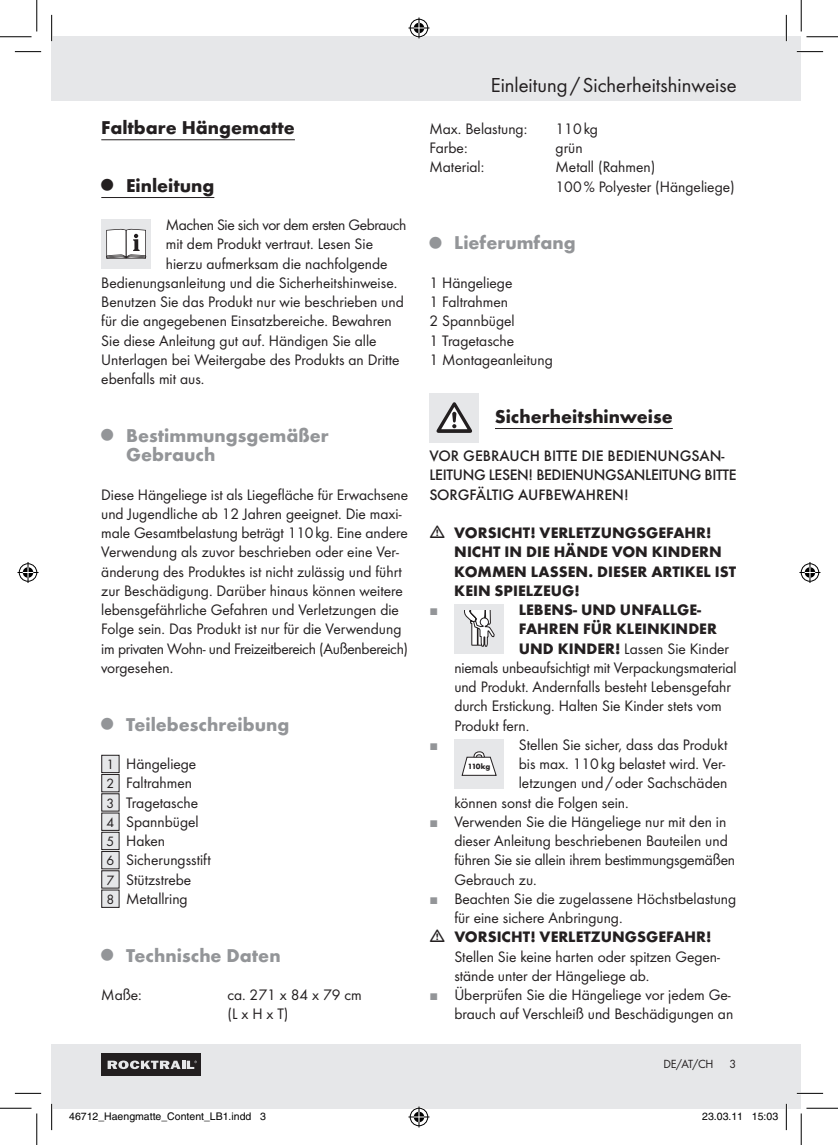
<style>
.page{position:relative;width:838px;height:1145px;background:#fff}
.page>*{position:absolute;margin:0;border:0;box-sizing:border-box;transform-origin:0 0}
.t1{font:21px "Futura Boo";color:#231f20}
.t2{font:700 19.25px/19.2px "Futura";color:#939598}
.t3{font:700 19.25px "Futura";color:#231f20}
.t4{font:15.75px/19.2px "Futura Boo";color:#231f20}
.t5{font:700 15.75px/19.2px "Futura";color:#231f20}
.t6{font:500 15.75px/19.2px "Futura";letter-spacing:-.015em;color:#231f20}
.t7{font:15.75px "Futura Boo";letter-spacing:-.025em;color:#231f20}
.t8{font:15.75px "European Pi Three";color:#939598}
.t9{font:12.25px "Futura Boo";color:#231f20}
.t10{font:10.5px "Helvetica";color:#000}
.t11{font:700 7.88px "Futura";letter-spacing:-.06em;color:#231f20}
.s1{font-size:14px}
.s2{font-family:"Futura";font-weight:700}
.s3{font-family:"European Pi Three";color:#939598}
</style>
<div class="page">
<div style="left:52px;top:37px;width:749px;height:64px;background:#e6e7e9"></div>
<div style="left:52px;top:1044px;width:749px;height:64px;background:#e6e7e9"></div>
<div style="left:101px;top:1054px;width:99px;height:22px;background:#231f20"></div>
<svg style="left:108px;top:1061px;width:89px;height:8px"></svg>
<hr style="left:101px;top:139px;width:194px;height:1px;background:#231f20">
<hr style="left:101px;top:197px;width:113px;height:1px;background:#231f20">
<div style="left:101px;top:219px;width:50px;height:50px;background:#e6e7e9"></div>
<svg style="left:106px;top:229px;width:40px;height:30px"></svg>
<div style="left:102px;top:755px;width:17px;height:18px;background:#e6e7e9"></div>
<div style="left:101px;top:755px;width:18px;height:18px;border:1px solid #231f20"></div>
<div style="left:102px;top:775px;width:17px;height:17px;background:#e6e7e9"></div>
<div style="left:101px;top:774px;width:18px;height:18px;border:1px solid #231f20"></div>
<div style="left:102px;top:794px;width:17px;height:17px;background:#e6e7e9"></div>
<div style="left:101px;top:793px;width:18px;height:19px;border:1px solid #231f20"></div>
<div style="left:102px;top:813px;width:17px;height:17px;background:#e6e7e9"></div>
<div style="left:101px;top:813px;width:18px;height:18px;border:1px solid #231f20"></div>
<div style="left:102px;top:832px;width:17px;height:18px;background:#e6e7e9"></div>
<div style="left:101px;top:832px;width:18px;height:18px;border:1px solid #231f20"></div>
<div style="left:102px;top:852px;width:17px;height:17px;background:#e6e7e9"></div>
<div style="left:101px;top:851px;width:18px;height:18px;border:1px solid #231f20"></div>
<div style="left:102px;top:871px;width:17px;height:17px;background:#e6e7e9"></div>
<div style="left:101px;top:870px;width:18px;height:19px;border:1px solid #231f20"></div>
<div style="left:102px;top:890px;width:17px;height:17px;background:#e6e7e9"></div>
<div style="left:101px;top:890px;width:18px;height:18px;border:1px solid #231f20"></div>
<hr style="left:429px;top:428px;width:243px;height:1px;background:#231f20">
<div style="left:479px;top:393px;width:15px;height:49px;background:#fff"></div>
<div style="left:429px;top:393px;width:50px;height:49px;background:#e6e7e9"></div>
<svg style="left:436px;top:402px;width:36px;height:31px"></svg>
<div style="left:454px;top:604px;width:50px;height:50px;background:#e6e7e9"></div>
<svg style="left:464px;top:611px;width:30px;height:36px"></svg>
<div style="left:454px;top:739px;width:50px;height:49px;background:#e6e7e9"></div>
<svg style="left:461px;top:751px;width:36px;height:25px"></svg>
<hr style="left:796px;top:51px;width:27px;height:2px;background:#fff">
<hr style="left:796px;top:1092px;width:27px;height:2px;background:#fff">
<hr style="left:51px;top:15px;width:2px;height:26px;background:#fff">
<hr style="left:51px;top:1104px;width:2px;height:26px;background:#fff">
<hr style="left:785px;top:15px;width:2px;height:26px;background:#fff">
<hr style="left:785px;top:1104px;width:2px;height:26px;background:#fff">
<svg style="left:15px;top:51px;width:26px;height:1px"></svg>
<svg style="left:796px;top:51px;width:27px;height:1px"></svg>
<svg style="left:15px;top:1093px;width:26px;height:1px"></svg>
<svg style="left:796px;top:1093px;width:27px;height:1px"></svg>
<svg style="left:51px;top:15px;width:1px;height:26px"></svg>
<svg style="left:51px;top:1104px;width:1px;height:26px"></svg>
<svg style="left:786px;top:15px;width:1px;height:26px"></svg>
<svg style="left:786px;top:1104px;width:1px;height:26px"></svg>
<hr style="left:0;top:36px;width:32px;height:1px;background:#000">
<hr style="left:806px;top:36px;width:31px;height:1px;background:#000">
<hr style="left:0;top:1108px;width:32px;height:1px;background:#000">
<hr style="left:806px;top:1108px;width:31px;height:1px;background:#000">
<hr style="left:36px;top:0;width:1px;height:31px;background:#000">
<hr style="left:36px;top:1113px;width:1px;height:32px;background:#000">
<hr style="left:800px;top:0;width:1px;height:31px;background:#000">
<hr style="left:800px;top:1113px;width:1px;height:32px;background:#000">
<svg style="left:408px;top:18px;width:21px;height:21px"></svg>
<svg style="left:408px;top:1106px;width:21px;height:21px"></svg>
<svg style="left:18px;top:562px;width:21px;height:21px"></svg>
<svg style="left:799px;top:562px;width:21px;height:21px"></svg>
<p class="t3" style="left:101px;top:116px;width:195px">Faltbare Hängematte</p>
<p class="t3" style="left:101px;top:173px;width:114px"><sup>Q</sup> Einleitung</p>
<p class="t7" style="left:166px;top:215px;width:242px">Machen Sie sich vor dem ersten Gebrauch</p>
<p class="t4" style="left:166px;top:234px;width:209px">mit dem Produkt vertraut. Lesen Sie</p>
<p class="t4" style="left:166px;top:254px;width:223px">hierzu aufmerksam die nachfolgende</p>
<p class="t4" style="left:101px;top:273px;width:297px">Bedienungsanleitung und die Sicherheitshinweise.</p>
<p class="t4" style="left:101px;top:292px;width:304px">Benutzen Sie das Produkt nur wie beschrieben und</p>
<p class="t4" style="left:101px;top:311px;width:292px">für die angegebenen Einsatzbereiche. Bewahren</p>
<p class="t4" style="left:101px;top:331px;width:277px">Sie diese Anleitung gut auf. Händigen Sie alle</p>
<p class="t4" style="left:101px;top:350px;width:300px">Unterlagen bei Weitergabe des Produkts an Dritte</p>
<p class="t4" style="left:101px;top:369px;width:105px">ebenfalls mit aus.</p>
<p class="t2" style="left:126px;top:426px;width:204px;text-indent:-25px"><sup>Q</sup> Bestimmungsgemäßer<br>Gebrauch</p>
<p class="t4" style="left:101px;top:485px;width:308px">Diese Hängeliege ist als Liegefläche für Erwachsene und Jugendliche ab 12 Jahren geeignet. Die maxi&shy;male Gesamtbelastung beträgt 110kg. Eine andere Verwendung als zuvor beschrieben oder eine Ver&shy;änderung des Produktes ist nicht zulässig und führt zur Beschädigung. Darüber hinaus können weitere lebensgefährliche Gefahren und Verletzungen die Folge sein. Das Produkt ist nur für die Verwendung im privaten Wohn- und Freizeitbereich (Außenbereich) vorgesehen.</p>
<p class="t2" style="left:101px;top:714px;width:189px"><sup>Q</sup> Teilebeschreibung</p>
<p class="t4" style="left:106px;top:754px;width:106px"><span class="s1">1</span> Hängeliege<br><span class="s1">2</span> Faltrahmen<br><span class="s1">3</span> Tragetasche<br><span class="s1">4</span> Spannbügel<br><span class="s1">5</span> Haken<br><span class="s1">6</span> Sicherungsstift<br><span class="s1">7</span> Stützstrebe<br><span class="s1">8</span> Metallring</p>
<p class="t2" style="left:101px;top:945px;width:181px"><sup>Q</sup> Technische Daten</p>
<p class="t4" style="left:101px;top:985px;width:42px">Maße:</p>
<p class="t4" style="left:227px;top:985px;width:136px">ca. 271 x 84 x 79 cm (L x H x T)</p>
<h1 class="t1" style="left:491px;top:73px;width:247px">Einleitung/Sicherheitshinweise</h1>
<p class="t4" style="left:429px;top:119px;width:99px">Max. Belastung:</p>
<p class="t4" style="left:555px;top:119px;width:44px">110kg</p>
<p class="t4" style="left:429px;top:138px;width:40px">Farbe:</p>
<p class="t4" style="left:555px;top:138px;width:28px">grün</p>
<p class="t4" style="left:429px;top:157px;width:56px">Material:</p>
<p class="t4" style="left:555px;top:157px;width:181px">Metall (Rahmen)<br>100% Polyester (Hängeliege)</p>
<p class="t2" style="left:429px;top:233px;width:148px"><sup>Q</sup> Lieferumfang</p>
<p class="t4" style="left:429px;top:273px;width:125px">1 Hängeliege<br>1 Faltrahmen<br>2 Spannbügel<br>1 Tragetasche<br>1 Montageanleitung</p>
<p class="t3" style="left:494px;top:404px;width:179px">Sicherheitshinweise</p>
<p class="t6" style="left:429px;top:446px;width:308px">VOR GEBRAUCH BITTE DIE BEDIENUNGSAN-<br>LEITUNG LESEN! BEDIENUNGSANLEITUNG BITTE<br>SORGFÄLTIG AUFBEWAHREN!</p>
<p class="t5" style="left:454px;top:523px;width:283px">VORSICHT! VERLETZUNGSGEFAHR!<br>NICHT IN DIE HÄNDE VON KINDERN<br>KOMMEN LASSEN. DIESER ARTIKEL IST<br>KEIN SPIELZEUG!</p>
<p class="t8" style="left:429px;top:599px;width:10px">J</p>
<p class="t5" style="left:519px;top:600px;width:199px">LEBENS- UND UNFALLGE-<br>FAHREN FÜR KLEINKINDER</p>
<p class="t4" style="left:454px;top:639px;width:284px;text-indent:64px"><span class="s2">UND KINDER!</span> Lassen Sie Kinder niemals unbeaufsichtigt mit Verpackungsmaterial und Produkt. Andernfalls besteht Lebensgefahr durch Erstickung. Halten Sie Kinder stets vom Produkt fern.</p>
<p class="t8" style="left:429px;top:734px;width:10px">J</p>
<p class="t11" style="left:468px;top:762px;width:24px">110kg</p>
<p class="t4" style="left:519px;top:735px;width:210px">Stellen Sie sicher, dass das Produkt</p>
<p class="t4" style="left:519px;top:754px;width:208px">bis max. 110kg belastet wird. Ver-</p>
<p class="t4" style="left:519px;top:773px;width:210px">letzungen und/oder Sachschäden</p>
<p class="t4" style="left:454px;top:793px;width:176px">können sonst die Folgen sein.</p>
<p class="t4" style="left:429px;top:812px;width:298px"><span class="s3">J</span> Verwenden Sie die Hängeliege nur mit den in</p>
<p class="t4" style="left:454px;top:831px;width:275px">dieser Anleitung beschriebenen Bauteilen und</p>
<p class="t4" style="left:454px;top:850px;width:282px">führen Sie sie allein ihrem bestimmungsgemäßen</p>
<p class="t4" style="left:454px;top:870px;width:84px">Gebrauch zu.</p>
<p class="t4" style="left:429px;top:889px;width:308px"><span class="s3">J</span> Beachten Sie die zugelassene Höchstbelastung</p>
<p class="t4" style="left:454px;top:908px;width:170px">für eine sichere Anbringung.</p>
<p class="t5" style="left:454px;top:927px;width:258px">VORSICHT! VERLETZUNGSGEFAHR!</p>
<p class="t4" style="left:454px;top:947px;width:267px">Stellen Sie keine harten oder spitzen Gegen-</p>
<p class="t4" style="left:454px;top:966px;width:197px">stände unter der Hängeliege ab.</p>
<p class="t4" style="left:429px;top:985px;width:302px"><span class="s3">J</span> Überprüfen Sie die Hängeliege vor jedem Ge-</p>
<p class="t4" style="left:454px;top:1004px;width:280px">brauch auf Verschleiß und Beschädigungen an</p>
<p class="t9" style="left:663px;top:1057px;width:51px">DE/AT/CH</p>
<p class="t9" style="left:729px;top:1057px;width:8px">3</p>
<p class="t10" style="left:69px;top:1110px;width:198px">46712_Haengmatte_Content_LB1.indd 3</p>
<p class="t10" style="left:702px;top:1110px;width:77px">23.03.11 15:03</p>
</div>
